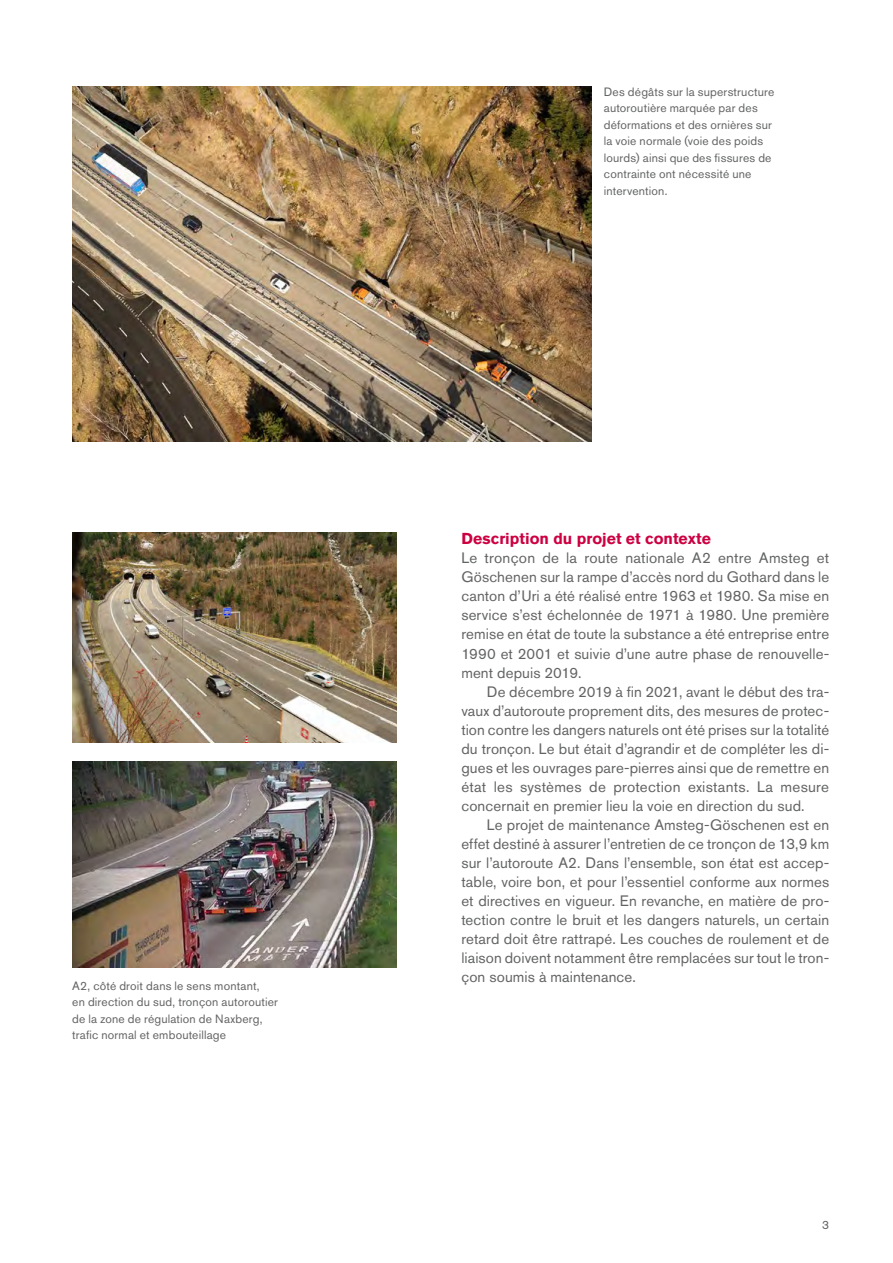
<style>
.page{position:relative;width:893px;height:1263px;background:#fff}
.page>*{position:absolute;margin:0;border:0;box-sizing:border-box;transform-origin:0 0}
.BETO_Zwischentitel_r{font:700 15.75px "Akzidenz Grotesk BE";color:#cd0042}
.BETO__Blocksatz_Einz{font:15px/19px "Akzidenz Grotesk BE";letter-spacing:.005em;color:#626463;text-align:justify}
.BETO__Blocksatz{font:15px/19px "Akzidenz Grotesk BE";letter-spacing:.005em;color:#626463;text-align:justify}
.BETO_Bildunterschrif{font:12px/16.5px "Akzidenz Grotesk BE";letter-spacing:.015em;color:#626463}
</style>
<div class="page">
<img style="left:72px;top:87px;width:519px;height:354px">
<img style="left:72px;top:761px;width:324px;height:206px">
<img style="left:72px;top:533px;width:324px;height:209px">
<p class="BETO_Bildunterschrif" style="left:72px;top:977px;width:207px">A2, côté droit dans le sens montant,<br>en direction du sud, tronçon autoroutier de la zone de régulation de Naxberg, trafic normal et embouteillage</p>
<p class="BETO_Bildunterschrif" style="left:604px;top:83px;width:172px">Des dégâts sur la superstructure autoroutière marquée par des déformations et des ornières sur la voie normale (voie des poids lourds) ainsi que des fissures de contrainte ont nécessité une intervention.</p>
<p class="BETO_Zwischentitel_r" style="left:461px;top:530px;width:251px">Description du projet et contexte</p>
<p class="BETO__Blocksatz" style="left:461px;top:548px;width:369px">Le tronçon de la route nationale A2 entre Amsteg et Göschenen sur la rampe d’accès nord du Gothard dans le canton d’Uri a été réalisé entre 1963 et 1980. Sa mise en service s’est échelonnée de 1971 à 1980. Une première remise en état de toute la substance a été entreprise entre 1990 et 2001 et suivie d’une autre phase de renouvelle&shy;ment depuis 2019.</p>
<p class="BETO__Blocksatz_Einz" style="left:461px;top:682px;width:369px;text-indent:26px">De décembre 2019 à fin 2021, avant le début des tra&shy;vaux d’autoroute proprement dits, des mesures de protec&shy;tion contre les dangers naturels ont été prises sur la totalité du tronçon. Le but était d’agrandir et de compléter les di&shy;gues et les ouvrages pare-pierres ainsi que de remettre en état les systèmes de protection existants. La mesure concernait en premier lieu la voie en direction du sud.</p>
<p class="BETO__Blocksatz_Einz" style="left:461px;top:815px;width:369px;text-indent:26px">Le projet de maintenance Amsteg-Göschenen est en effet destiné à assurer l’entretien de ce tronçon de 13,9 km sur l’autoroute A2. Dans l’ensemble, son état est accep&shy;table, voire bon, et pour l’essentiel conforme aux normes et directives en vigueur. En revanche, en matière de pro&shy;tection contre le bruit et les dangers naturels, un certain retard doit être rattrapé. Les couches de roulement et de liaison doivent notamment être remplacées sur tout le tron&shy;çon soumis à maintenance.</p>
<p class="BETO_Bildunterschrif" style="left:822px;top:1217px;width:8px">3</p>
</div>
